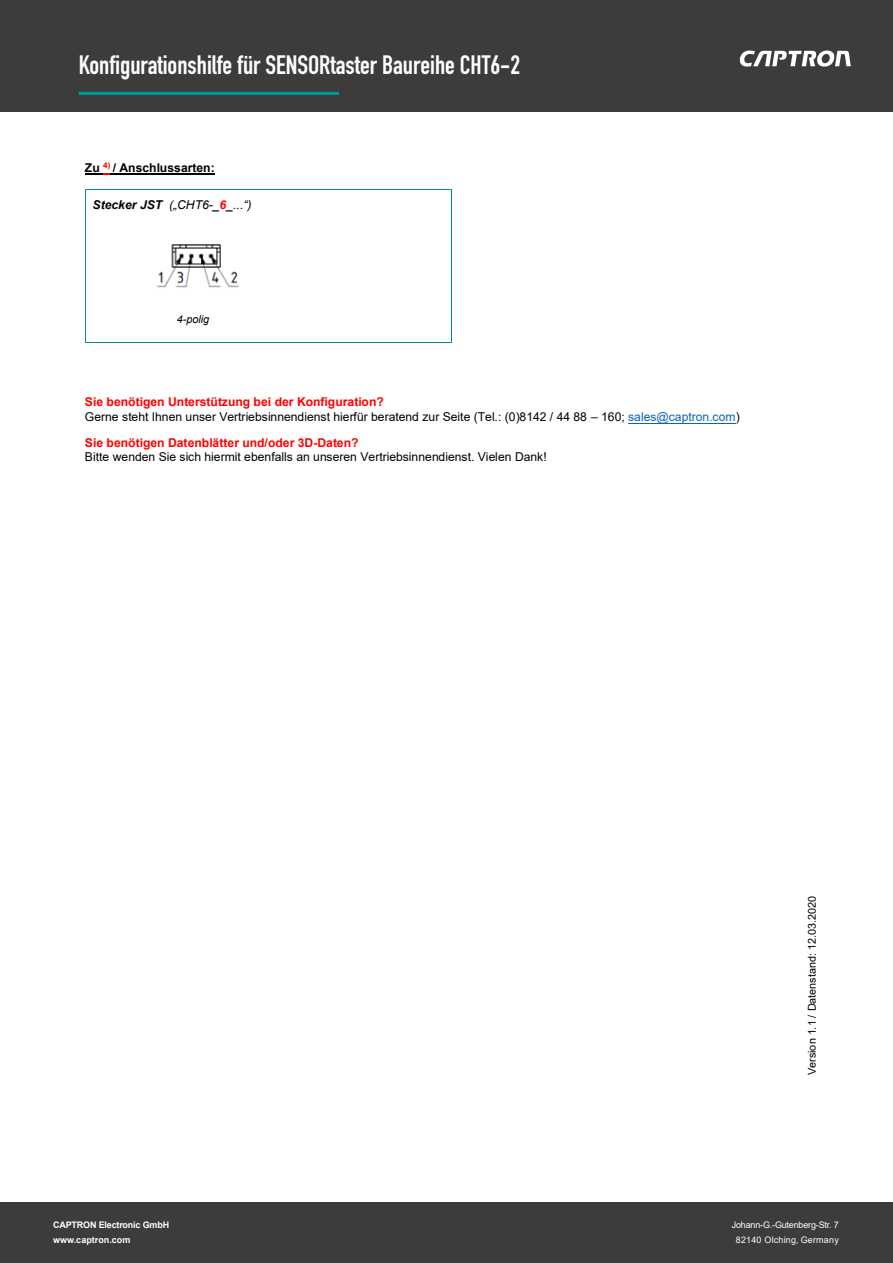
<style>
.page{position:relative;width:893px;height:1263px;background:#fff}
.page>*{position:absolute;margin:0;border:0;box-sizing:border-box;transform-origin:0 0}
.t1{font:26.25px "DIN Engschrift Std";color:#fff}
.t2{font:12.15px/15.1px "Arial";letter-spacing:.005em;color:#000}
.t3{font:700 12.15px "Arial";color:#f00}
.t4{font:italic 12.15px "Arial";color:#000}
.t5{font:700 12.15px "Arial";color:#000}
.t6{font:10.8px "Arial";letter-spacing:-.005em;color:#000}
.t7{font:italic 10.8px "Arial";color:#000}
.t8{font:9px "Arial";letter-spacing:-.02em;color:#fff}
.t9{font:700 9px "Arial";letter-spacing:-.02em;color:#fff}
.t10{font:9px "Arial";letter-spacing:.02em;color:#fff}
.t11{font:700 9px "Arial";color:#fff}
.s1{font-weight:700}
.s2{font-weight:700;color:#f00}
.s3{color:#0563c1}
</style>
<div class="page">
<div style="left:0;top:0;width:893px;height:112px;background:#3c3c3b"></div>
<hr style="left:79px;top:92px;width:260px;height:3px;background:#009a9b">
<svg style="left:739px;top:50px;width:112px;height:17px"></svg>
<div style="left:0;top:1202px;width:893px;height:61px;background:#3c3c3b"></div>
<svg style="left:85px;top:173px;width:26px;height:2px"></svg>
<hr style="left:111px;top:173px;width:104px;height:2px;background:#000">
<hr style="left:86px;top:189px;width:365px;height:1px;background:#009192">
<hr style="left:85px;top:189px;width:1px;height:153px;background:#009192">
<hr style="left:86px;top:342px;width:365px;height:1px;background:#009192">
<hr style="left:451px;top:189px;width:1px;height:153px;background:#009192">
<hr style="left:628px;top:423px;width:108px;height:1px;background:#0563c1">
<img style="left:157px;top:244px;width:82px;height:44px">
<h1 class="t1" style="left:79px;top:49px;width:443px">Konfigurationshilfe für SENSORtaster Baureihe CHT6-2</h1>
<p class="t5" style="left:85px;top:159px;width:131px">Zu <sup>4)</sup> / Anschlussarten:</p>
<p class="t4" style="left:93px;top:196px;width:160px"><span class="s1">Stecker JST</span> („CHT6-_<span class="s2">6</span>_...“)</p>
<p class="t7" style="left:177px;top:312px;width:34px">4-polig</p>
<p class="t2" style="left:85px;top:394px;width:656px"><span class="s2">Sie benötigen Unterstützung bei der Konfiguration?<br></span>Gerne steht Ihnen unser Vertriebsinnendienst hierfür beratend zur Seite (Tel.: (0)8142 / 44 88 – 160; <span class="s3">sales@captron.com</span>)</p>
<p class="t3" style="left:85px;top:434px;width:275px">Sie benötigen Datenblätter und/oder 3D-Daten?</p>
<p class="t2" style="left:85px;top:449px;width:463px">Bitte wenden Sie sich hiermit ebenfalls an unseren Vertriebsinnendienst. Vielen Dank!</p>
<p class="t6" style="left:805px;top:1075px;width:180px;rotate:-90deg">Version 1.1 / Datenstand: 12.03.2020</p>
<p class="t9" style="left:53px;top:1219px;width:118px">CAPTRON Electronic GmbH</p>
<p class="t11" style="left:53px;top:1233px;width:79px">www.captron.com</p>
<p class="t8" style="left:732px;top:1219px;width:109px">Johann-G.-Gutenberg-Str. 7</p>
<p class="t10" style="left:736px;top:1234px;width:104px">82140 Olching, Germany</p>
</div>
